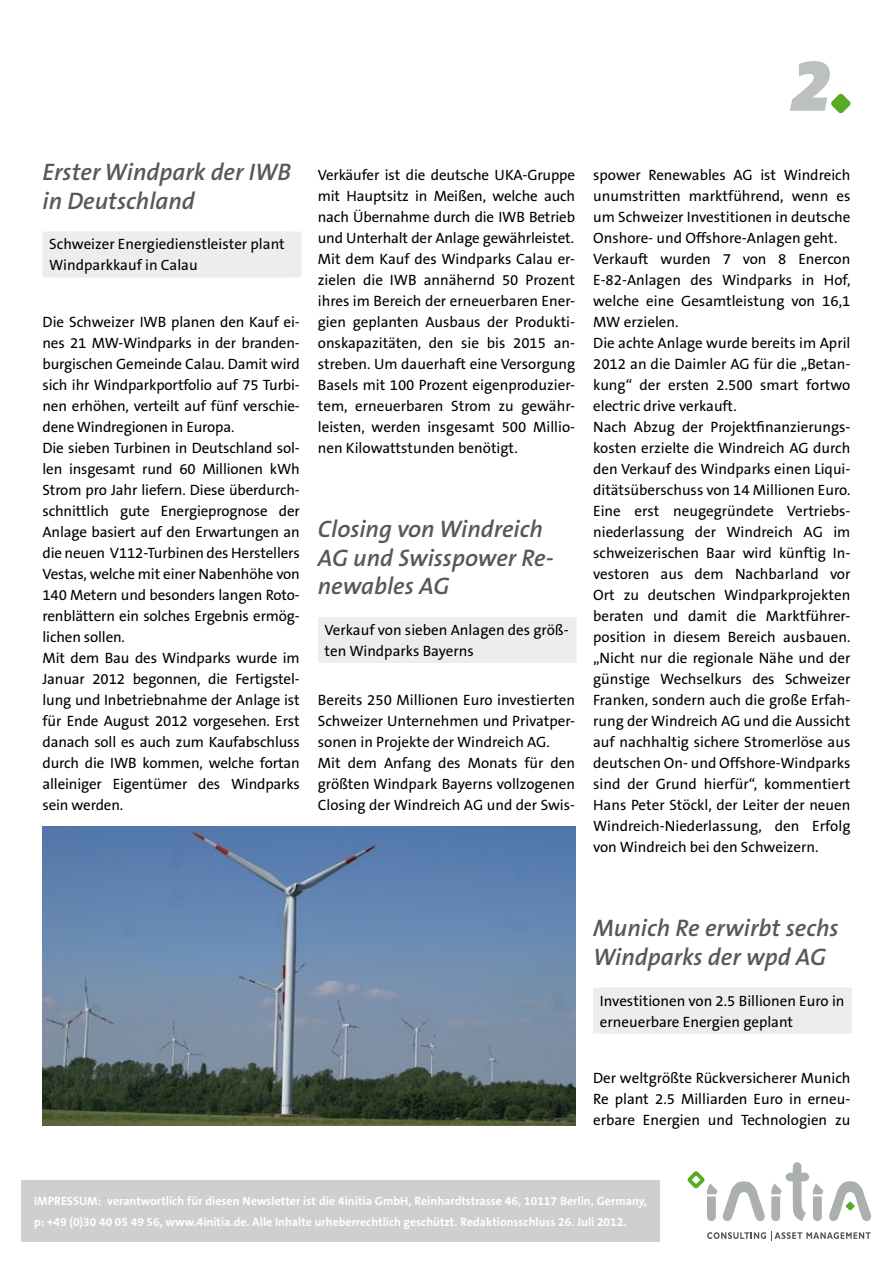
<style>
.page{position:relative;width:893px;height:1263px;background:#fff}
.page>*{position:absolute;margin:0;border:0;box-sizing:border-box;transform-origin:0 0}
.t1{font:italic 900 75px "The Sans B9";color:#bcc0be}
.t2{font:italic 600 24px/28.5px "The Sans B6";color:#58585a}
.t3{font:15px/21px "The Sans B5 Plain";color:#000}
.t4{font:700 12px/21px "The Sans B7";color:#fff}
</style>
<div class="page">
<svg style="left:831px;top:94px;width:19px;height:19px"></svg>
<svg style="left:829px;top:1181px;width:42px;height:40px"></svg>
<svg style="left:707px;top:1232px;width:164px;height:9px"></svg>
<svg style="left:687px;top:1171px;width:78px;height:50px"></svg>
<svg style="left:771px;top:1162px;width:52px;height:59px"></svg>
<div style="left:21px;top:1180px;width:639px;height:62px;background:#cdd0cf"></div>
<div style="left:43px;top:232px;width:258px;height:44px;background:#eceded"></div>
<hr style="left:43px;top:276px;width:258px;height:1px;background:#eceded">
<div style="left:49px;top:231px;width:239px;height:24px;background:#eceded"></div>
<div style="left:319px;top:618px;width:257px;height:44px;background:#eceded"></div>
<hr style="left:318px;top:617px;width:259px;height:2px;background:#eceded">
<hr style="left:318px;top:619px;width:1px;height:42px;background:#eceded">
<hr style="left:575px;top:619px;width:2px;height:42px;background:#eceded">
<hr style="left:318px;top:661px;width:259px;height:2px;background:#eceded">
<div style="left:594px;top:988px;width:257px;height:44px;background:#eceded"></div>
<hr style="left:593px;top:988px;width:259px;height:1px;background:#eceded">
<hr style="left:593px;top:989px;width:2px;height:43px;background:#eceded">
<hr style="left:850px;top:989px;width:2px;height:43px;background:#eceded">
<hr style="left:593px;top:1032px;width:259px;height:1px;background:#eceded">
<div style="left:600px;top:987px;width:245px;height:24px;background:#eceded"></div>
<img style="left:43px;top:826px;width:532px;height:300px">
<h1 class="t1" style="left:790px;top:45px;width:43px">2</h1>
<h2 class="t2" style="left:43px;top:158px;width:250px">Erster Windpark der IWB in Deutschland</h2>
<p class="t3" style="left:49px;top:234px;width:237px">Schweizer Energiedienstleister plant<br>Windparkkauf in Calau</p>
<p class="t3" style="left:43px;top:312px;width:259px">Die Schweizer IWB planen den Kauf ei&shy;nes 21 MW-Windparks in der branden&shy;burgischen Gemeinde Calau. Damit wird sich ihr Windparkportfolio auf 75 Turbi&shy;nen erhöhen, verteilt auf fünf verschie&shy;dene Windregionen in Europa.<br>Die sieben Turbinen in Deutschland sol&shy;len insgesamt rund 60 Millionen kWh Strom pro Jahr liefern. Diese überdurch&shy;schnittlich gute Energieprognose der Anlage basiert auf den Erwartungen an die neuen V112-Turbinen des Herstellers Vestas, welche mit einer Nabenhöhe von 140 Metern und besonders langen Roto&shy;renblättern ein solches Ergebnis ermög&shy;lichen sollen.<br>Mit dem Bau des Windparks wurde im Januar 2012 begonnen, die Fertigstel&shy;lung und Inbetriebnahme der Anlage ist für Ende August 2012 vorgesehen. Erst danach soll es auch zum Kaufabschluss durch die IWB kommen, welche fortan alleiniger Eigentümer des Windparks sein werden.</p>
<p class="t3" style="left:318px;top:165px;width:259px;text-align:justify">Verkäufer ist die deutsche UKA-Gruppe mit Hauptsitz in Meißen, welche auch nach Übernahme durch die IWB Betrieb und Unterhalt der Anlage gewährleistet.<br>Mit dem Kauf des Windparks Calau er&shy;zielen die IWB annähernd 50 Prozent ihres im Bereich der erneuerbaren Ener&shy;gien geplanten Ausbaus der Produkti&shy;onskapazitäten, den sie bis 2015 an&shy;streben. Um dauerhaft eine Versorgung Basels mit 100 Prozent eigenproduzier&shy;tem, erneuerbaren Strom zu gewähr&shy;leisten, werden insgesamt 500 Millio&shy;nen Kilowattstunden benötigt.</p>
<h2 class="t2" style="left:318px;top:515px;width:237px">Closing von Windreich<br>AG und Swisspower Re&shy;newables AG</h2>
<p class="t3" style="left:325px;top:620px;width:246px">Verkauf von sieben Anlagen des größ&shy;ten Windparks Bayerns</p>
<p class="t3" style="left:318px;top:690px;width:259px">Bereits 250 Millionen Euro investierten Schweizer Unternehmen und Privatper&shy;sonen in Projekte der Windreich AG.<br>Mit dem Anfang des Monats für den größten Windpark Bayerns vollzogenen Closing der Windreich AG und der Swis-</p>
<p class="t3" style="left:593px;top:165px;width:259px">spower Renewables AG ist Windreich unumstritten marktführend, wenn es um Schweizer Investitionen in deutsche Onshore- und Offshore-Anlagen geht.<br>Verkauft wurden 7 von 8 Enercon E-82-Anlagen des Windparks in Hof, welche eine Gesamtleistung von 16,1<br>MW erzielen.<br>Die achte Anlage wurde bereits im April 2012 an die Daimler AG für die „Betan&shy;kung“ der ersten 2.500 smart fortwo electric drive verkauft.<br>Nach Abzug der Projektfinanzierungs&shy;kosten erzielte die Windreich AG durch den Verkauf des Windparks einen Liqui&shy;ditätsü berschuss von 14 Millionen Euro.<br>Eine erst neugegrü ndete Vertriebs&shy;niederlassung der Windreich AG im schweizerischen Baar wird künftig In&shy;vestoren aus dem Nachbarland vor Ort zu deutschen Windparkprojekten beraten und damit die Marktführer&shy;position in diesem Bereich ausbauen. „Nicht nur die regionale Nähe und der günstige Wechselkurs des Schweizer Franken, sondern auch die große Erfah&shy;rung der Windreich AG und die Aussicht auf nachhaltig sichere Stromerlöse aus deutschen On- und Offshore-Windparks sind der Grund hierfü r“, kommentiert Hans Peter Stöckl, der Leiter der neuen Windreich-Niederlassung, den Erfolg von Windreich bei den Schweizern.</p>
<h2 class="t2" style="left:593px;top:914px;width:247px">Munich Re erwirbt sechs<br>Windparks der wpd AG</h2>
<p class="t3" style="left:600px;top:990px;width:246px">Investitionen von 2.5 Billionen Euro in erneuerbare Energien geplant</p>
<p class="t3" style="left:593px;top:1068px;width:259px;text-align:justify">Der weltgrößte Rückversicherer Munich Re plant 2.5 Milliarden Euro in erneu&shy;erbare Energien und Technologien zu</p>
<p class="t4" style="left:34px;top:1191px;width:614px">IMPRESSUM: verantwortlich für diesen Newsletter ist die 4initia GmbH, Reinhardtstrasse 46, 10117 Berlin, Germany, p: +49 (0)30 40 05 49 56, www.4initia.de. Alle Inhalte urheberrechtlich geschützt. Redaktionsschluss 26. Juli 2012.</p>
</div>
